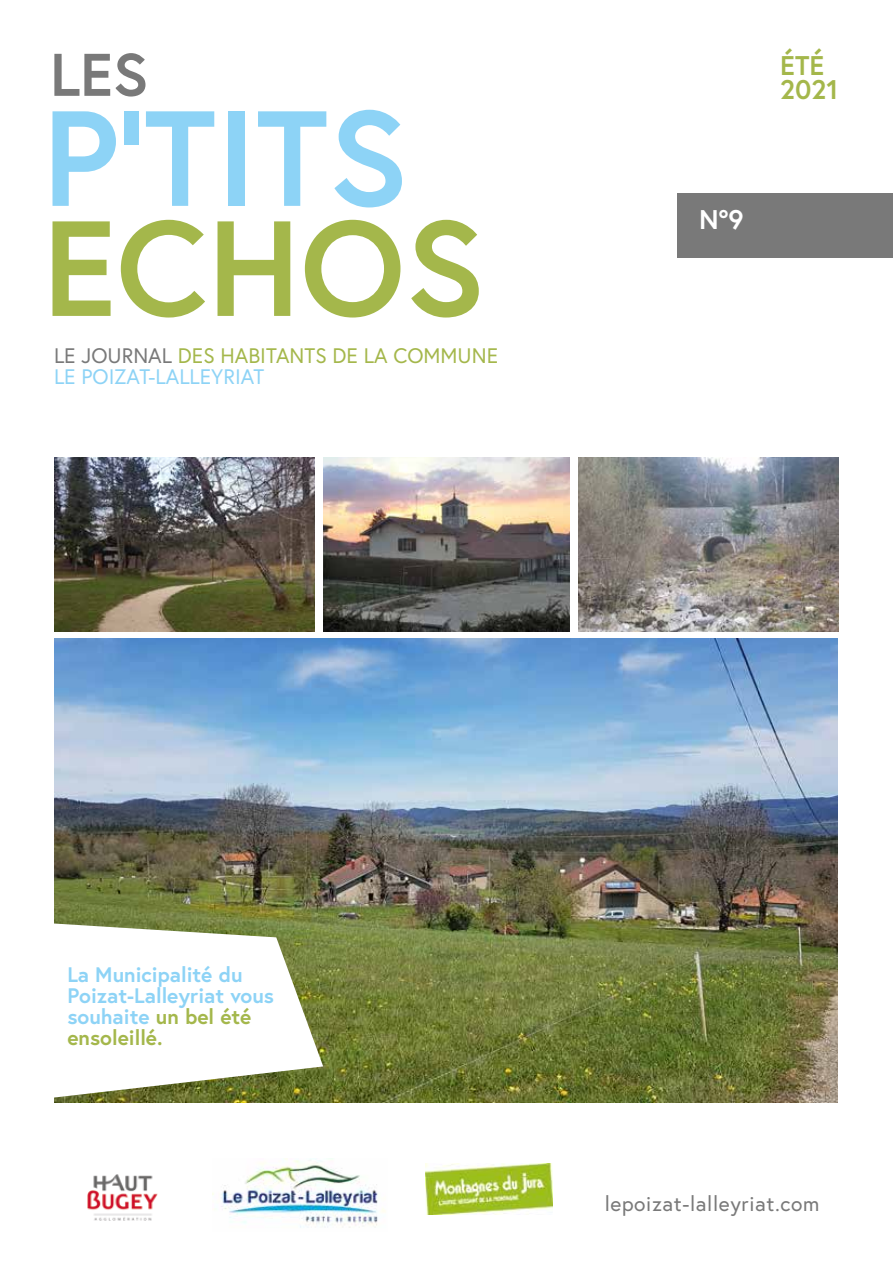
<style>
.page{position:relative;width:893px;height:1263px;background:#fff}
.page>*{position:absolute;margin:0;border:0;box-sizing:border-box;transform-origin:0 0}
.t1{font:700 135px "Europa";color:#8dd3f6}
.t2{font:700 135px "Europa";color:#a4b74b}
.t3{font:700 60px "Europa";color:#797979}
.t4{font:700 27px/24px "Europa";color:#a4b74b}
.t5{font:700 27px "Europa";color:#fff}
.t6{font:700 21px/21px "Europa";color:#8dd3f6}
.t7{font:21px/21px "Europa";color:#a4b74b}
.t8{font:21px "Europa";letter-spacing:.03em;color:#797979}
.s1{color:#797979}
.s2{color:#8dd3f6}
.s3{color:#a4b74b}
</style>
<div class="page">
<img style="left:54px;top:639px;width:784px;height:464px">
<div style="left:677px;top:193px;width:216px;height:65px;background:#797979"></div>
<img style="left:54px;top:457px;width:261px;height:174px">
<img style="left:323px;top:457px;width:247px;height:174px">
<img style="left:578px;top:457px;width:261px;height:174px">
<img style="left:212px;top:1159px;width:174px;height:69px">
<img style="left:88px;top:1174px;width:69px;height:47px">
<img style="left:425px;top:1163px;width:128px;height:51px">
<svg style="left:54px;top:923px;width:269px;height:180px"></svg>
<h2 class="t3" style="left:50px;top:34px;width:100px">LES</h2>
<h1 class="t1" style="left:43px;top:66px;width:368px">P’TITS</h1>
<h1 class="t2" style="left:43px;top:176px;width:444px">ECHOS</h1>
<p class="t7" style="left:54px;top:345px;width:446px"><span class="s1">LE JOURNAL</span> DES HABITANTS DE LA COMMUNE<br><span class="s2">LE POIZAT-LALLEYRIAT</span></p>
<p class="t4" style="left:780px;top:53px;width:60px">ÉTÉ<br>2021</p>
<p class="t5" style="left:699px;top:201px;width:46px">N°9</p>
<p class="t6" style="left:67px;top:963px;width:208px">La Municipalité du<br>Poizat-Lalleyriat vous souhaite <span class="s3">un bel été ensoleillé.</span></p>
<p class="t8" style="left:605px;top:1190px;width:216px">lepoizat-lalleyriat.com</p>
</div>
